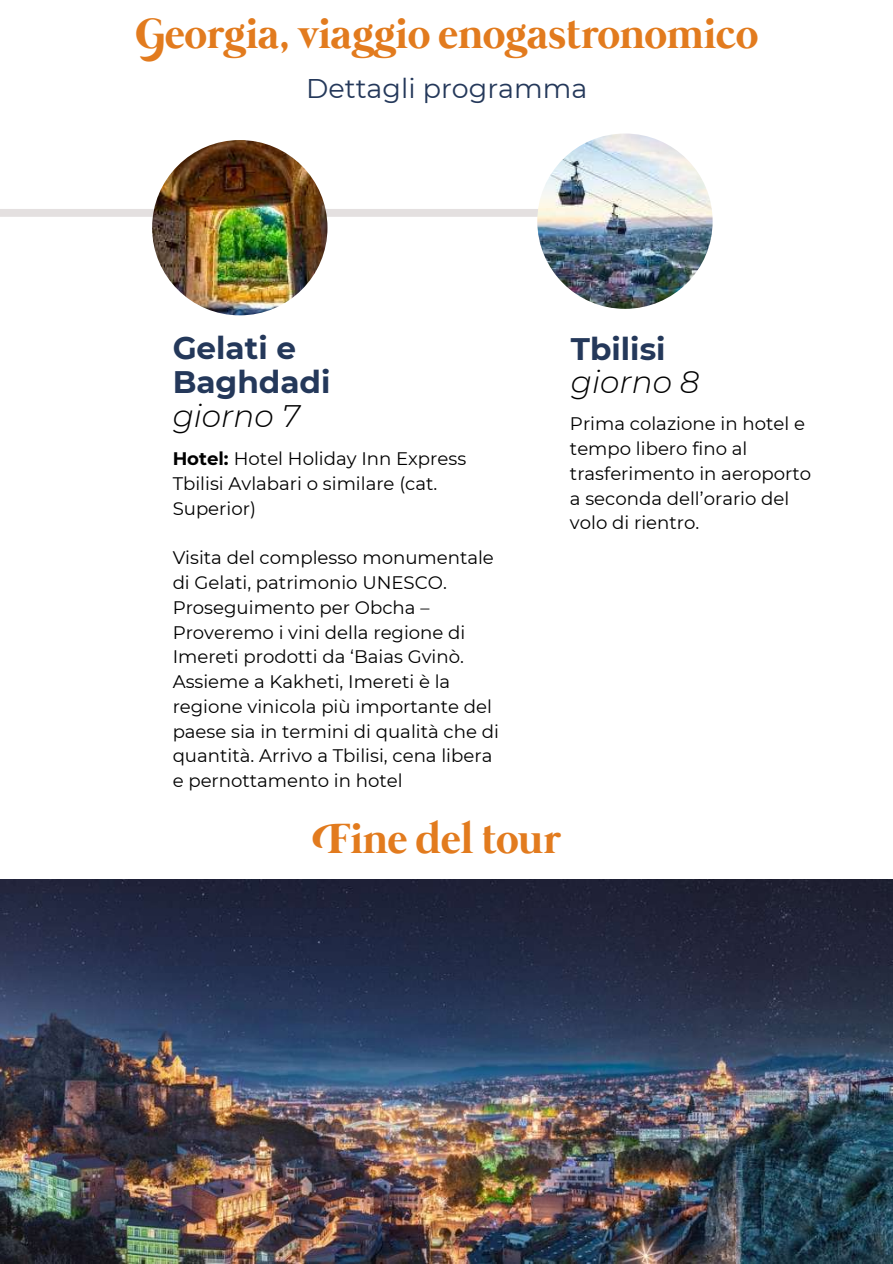
<style>
.page{position:relative;width:893px;height:1264px;background:#fff}
.page>*{position:absolute;margin:0;border:0;box-sizing:border-box;transform-origin:0 0}
.t1{font:700 43.5px "Mermaid Swash Caps";color:#e27b1e}
.t2{font:700 31.05px/33.8px "Montserrat";color:#24385a}
.t3{font:italic 300 31.05px "Montserrat";color:#000}
.t4{font:27px "Montserrat";color:#24385a}
.t5{font:18.15px/24.8px "Montserrat";color:#000}
.s1{font-weight:700}
</style>
<div class="page">
<div style="left:0;top:209px;width:598px;height:8px;background:#e4e0e0"></div>
<img style="left:537px;top:133px;width:175px;height:176px;border-radius:50%">
<img style="left:152px;top:140px;width:175px;height:175px;border-radius:50%">
<img style="left:0;top:879px;width:892px;height:384px">
<h1 class="t1" style="left:135px;top:15px;width:624px">Georgia, viaggio enogastronomico</h1>
<h3 class="t4" style="left:306px;top:72px;width:283px">Dettagli programma</h3>
<h2 class="t2" style="left:173px;top:331px;width:159px">Gelati e<br>Baghdadi</h2>
<h2 class="t3" style="left:173px;top:397px;width:129px">giorno 7</h2>
<p class="t5" style="left:173px;top:446px;width:295px"><span class="s1">Hotel:</span> Hotel Holiday Inn Express<br>Tbilisi Avlabari o similare (cat.<br>Superior)</p>
<p class="t5" style="left:173px;top:545px;width:328px">Visita del complesso monumentale di Gelati, patrimonio UNESCO.<br>Proseguimento per Obcha –<br>Proveremo i vini della regione di<br>Imereti prodotti da ‘Baias Gvinò.<br>Assieme a Kakheti, Imereti è la regione vinicola più importante del paese sia in termini di qualità che di quantità. Arrivo a Tbilisi, cena libera e pernottamento in hotel</p>
<h1 class="t1" style="left:327px;top:820px;width:234px">Fine del tour</h1>
<h2 class="t2" style="left:571px;top:331px;width:96px">Tbilisi</h2>
<h2 class="t3" style="left:571px;top:363px;width:130px">giorno 8</h2>
<p class="t5" style="left:570px;top:411px;width:243px">Prima colazione in hotel e tempo libero fino al trasferimento in aeroporto a seconda dell’orario del volo di rientro.</p>
</div>
